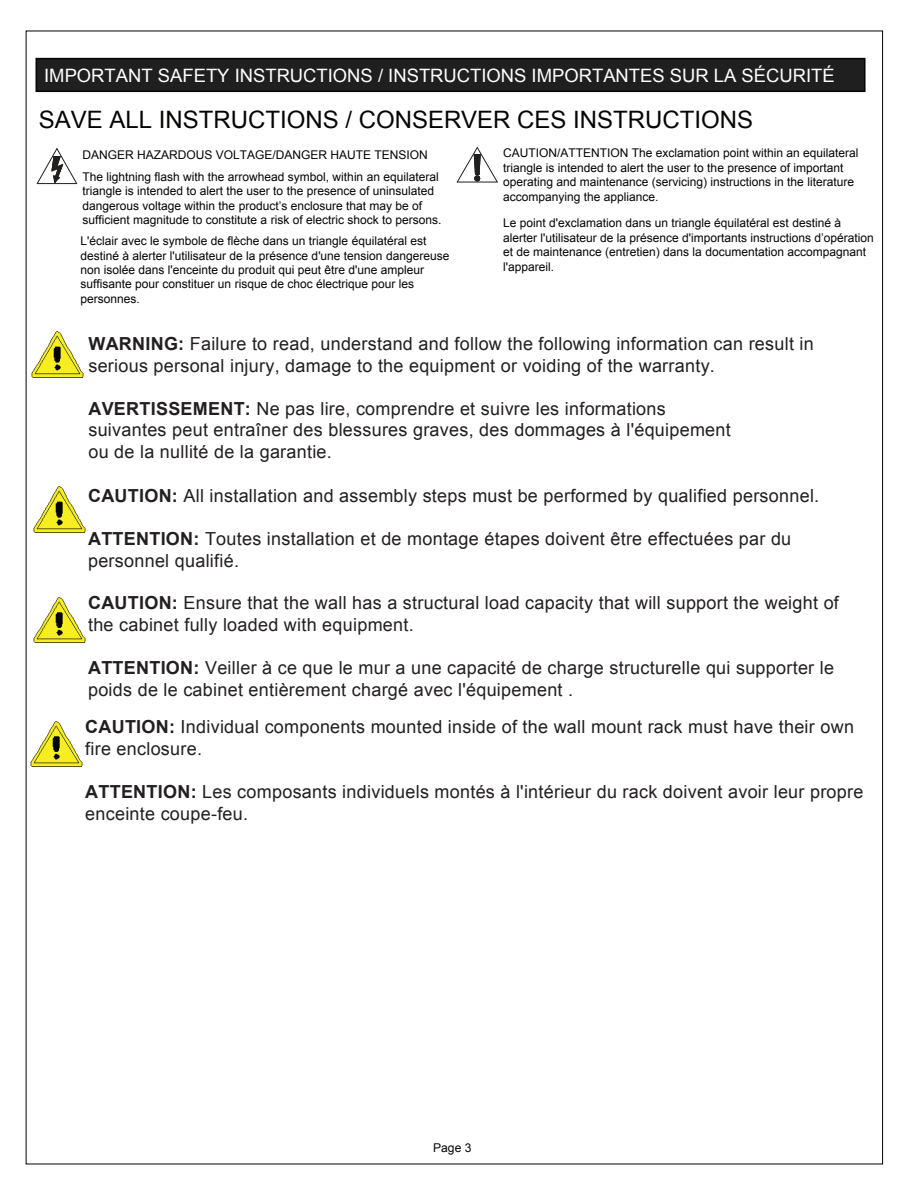
<style>
.page{position:relative;width:918px;height:1188px;background:#fff}
.page>*{position:absolute;margin:0;border:0;box-sizing:border-box;transform-origin:0 0}
.t1{font:24px "Arial";color:#050504}
.t2{font:18.45px "Arial";color:#fff}
.t3{font:18px/21.6px "Arial";letter-spacing:.015em;color:#231f20}
.t4{font:12.15px "Arial";color:#050504}
.t5{font:12px/14.4px "Arial";color:#050504}
.t6{font:12px/21.9px "Arial";color:#050604}
.s1{color:#050504}
.s2{color:#050604}
.s3{font-weight:700}
</style>
<div class="page">
<img style="left:32px;top:331px;width:51px;height:46px">
<div style="left:36px;top:58px;width:830px;height:34px;background:#1e1f1e;border:2px solid #050504"></div>
<svg style="left:36px;top:148px;width:42px;height:37px"></svg>
<svg style="left:456px;top:147px;width:42px;height:36px"></svg>
<img style="left:34px;top:486px;width:51px;height:46px">
<img style="left:34px;top:597px;width:51px;height:46px">
<img style="left:31px;top:721px;width:51px;height:46px">
<p class="t2" style="left:44px;top:64px;width:792px">IMPORTANT SAFETY INSTRUCTIONS / INSTRUCTIONS IMPORTANTES SUR LA SÉCURITÉ</p>
<h1 class="t1" style="left:39px;top:104px;width:716px">SAVE ALL INSTRUCTIONS / CONSERVER CES INSTRUCTIONS</h1>
<p class="t6" style="left:83px;top:144px;width:358px">DANGER HAZARDOUS <span class="s1">VOLTAGE/DANGER HAUTE TENSION<br></span>The lightning flash with the arrowhead symbol, within an <span class="s1">equilateral</span></p>
<p class="t5" style="left:83px;top:184px;width:360px">triangle is intended to alert the user to the presence of uninsulated dangerous voltage within the product’s enclosure that may be of sufficient magnitude to constitute a risk of electric shock to persons.</p>
<p class="t5" style="left:81px;top:234px;width:370px"><span class="s2">L'éclair avec le symbole de flèche dans un triangle</span> équilatéral est destiné à alerter l'utilisateur de la présence d'une tension dangereuse non isolée dans l'enceinte du produit qui peut être d'une ampleur suffisante pour constituer un risque de choc électrique pour les personnes.</p>
<p class="t5" style="left:503px;top:146px;width:357px"><span class="s2">CAUTION/</span>ATTENTION The exclamation point within an equilateral triangle is intended to alert the user to the presence of important operating and maintenance (servicing) instructions in the literature accompanying the appliance.</p>
<p class="t5" style="left:503px;top:216px;width:372px"><span class="s2">Le point d'exclamation dans un triangle équilatéral est</span> destiné à alerter l'utilisateur de la présence d'importants instructions d’opération et de maintenance (entretien) dans la documentation accompagnant l'appareil.</p>
<p class="t3" style="left:88px;top:333px;width:727px"><span class="s3">WARNING:</span> Failure to read, understand and follow the following information can result in serious personal injury, damage to the equipment or voiding of the warranty.</p>
<p class="t3" style="left:88px;top:398px;width:644px"><span class="s3">AVERTISSEMENT:</span> Ne pas lire, comprendre et suivre les informations suivantes peut entraîner des blessures graves, des dommages à l'équipement ou de la nullité de la garantie.</p>
<p class="t3" style="left:88px;top:485px;width:733px"><span class="s3">CAUTION:</span> All installation and assembly steps must be performed by qualified personnel.</p>
<p class="t3" style="left:88px;top:528px;width:705px"><span class="s3">ATTENTION:</span> Toutes installation et de montage étapes doivent être effectuées par du personnel qualifié.</p>
<p class="t3" style="left:88px;top:593px;width:752px"><span class="s3">CAUTION:</span> Ensure that the wall has a structural load capacity that will support the weight of the cabinet fully loaded with equipment.</p>
<p class="t3" style="left:88px;top:657px;width:748px"><span class="s3">ATTENTION:</span> Veiller à ce que le mur a une capacité de charge structurelle qui supporter le poids de le cabinet entièrement chargé avec l'équipement .</p>
<p class="t3" style="left:85px;top:717px;width:770px"><span class="s3">CAUTION:</span> Individual components mounted inside of the wall mount rack must have their own fire enclosure.</p>
<p class="t3" style="left:85px;top:781px;width:780px"><span class="s3">ATTENTION:</span> Les composants individuels montés à l'intérieur du rack doivent avoir leur propre enceinte coupe-feu.</p>
<p class="t4" style="left:433px;top:1139px;width:40px">Page 3</p>
</div>
